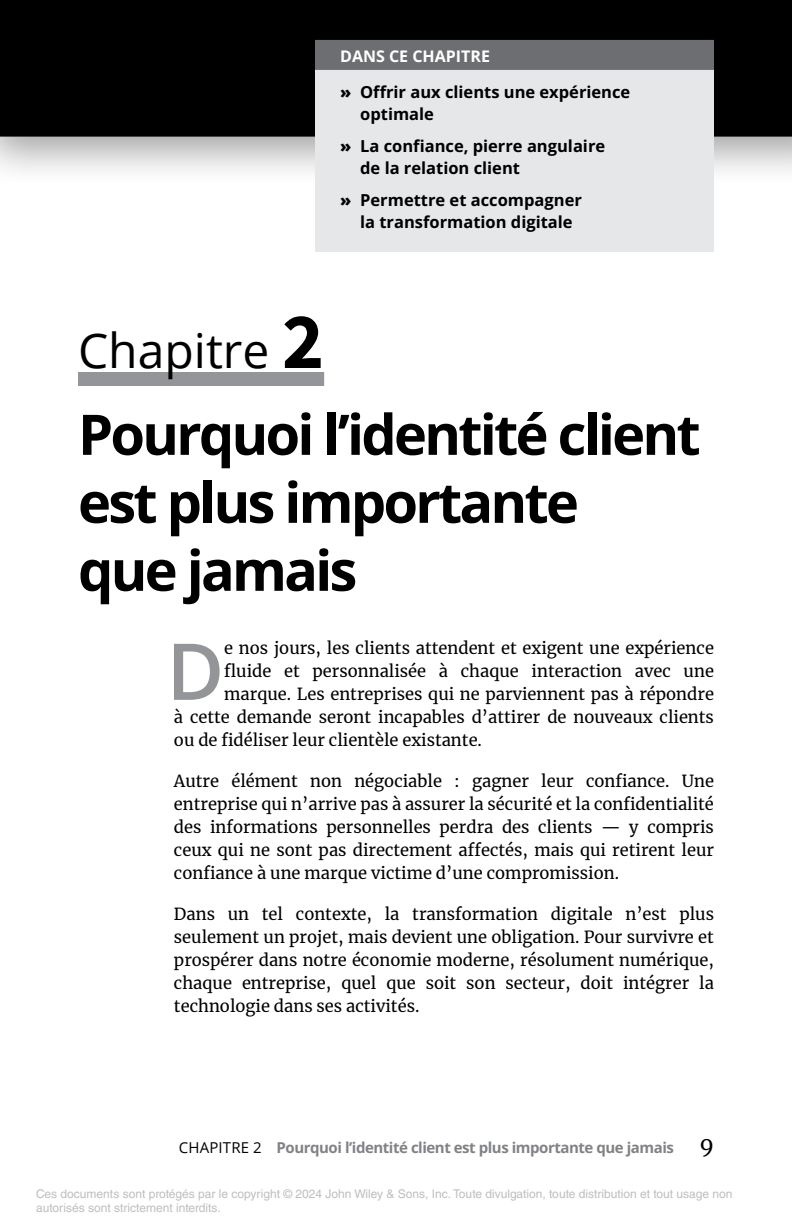
<style>
.page{position:relative;width:792px;height:1224px;background:#fff}
.page>*{position:absolute;margin:0;border:0;box-sizing:border-box;transform-origin:0 0}
.t1{font:600 78.4px "Open Sans";color:#939598}
.t2{font:700 56px/68px "Open Sans";letter-spacing:-.05em;color:#000}
.t3{font:48px "Open Sans";color:#000}
.t4{font:16.4px/23px "Merriweather";color:#000;text-align:justify}
.t5{font:700 16.4px/22px "Open Sans";color:#000}
.t6{font:700 16px "Open Sans";color:#fff}
.t7{font:700 15px "Open Sans";letter-spacing:-.03em;color:#808285}
.t8{font:12px/14.4px "Helvetica LT Std";color:#bcbec0}
.s1{font-weight:800}
.s2{font-family:"Source Sans Pro";font-weight:700;font-size:80px}
.s3{font-weight:400;color:#000}
.s4{font-family:"Merriweather";font-weight:400;font-size:22px;color:#000}
</style>
<div class="page">
<div style="left:0;top:0;width:792px;height:188px;background:#000;opacity:.37"></div>
<div style="left:0;top:0;width:792px;height:137px;background:#000"></div>
<div style="left:78px;top:372px;width:246px;height:14px;background:#939598"></div>
<div style="left:315px;top:40px;width:399px;height:212px;background:#e6e7e8"></div>
<div style="left:315px;top:40px;width:399px;height:30px;background:#6d6e71"></div>
<p class="t6" style="left:340px;top:45px;width:151px">DANS CE CHAPITRE</p>
<p class="t5" style="left:360px;top:81px;width:272px;text-indent:-20px"><span class="s1">»</span> Offrir aux clients une expérience optimale</p>
<p class="t5" style="left:360px;top:135px;width:247px;text-indent:-20px"><span class="s1">»</span> La confiance, pierre angulaire de la relation client</p>
<p class="t5" style="left:360px;top:189px;width:223px;text-indent:-20px"><span class="s1">»</span> Permettre et accompagner la transformation digitale</p>
<h3 class="t3" style="left:78px;top:318px;width:248px">Chapitre <span class="s2">2</span></h3>
<h2 class="t2" style="left:78px;top:399px;width:624px">Pourquoi l’identité client est plus importante<br>que jamais</h2>
<h1 class="t1" style="left:167px;top:618px;width:59px">D</h1>
<p class="t4" style="left:224px;top:636px;width:491px">e nos jours, les clients attendent et exigent une expérience</p>
<p class="t4" style="left:224px;top:659px;width:491px">fluide et personnalisée à chaque interaction avec une</p>
<p class="t4" style="left:224px;top:682px;width:491px">marque. Les entreprises qui ne parviennent pas à répondre</p>
<p class="t4" style="left:174px;top:705px;width:541px">à cette demande seront incapables d’attirer de nouveaux clients</p>
<p class="t4" style="left:174px;top:728px;width:310px">ou de fidéliser leur clientèle existante.</p>
<p class="t4" style="left:174px;top:769px;width:542px">Autre élément non négociable : gagner leur confiance. Une entreprise qui n’arrive pas à assurer la sécurité et la confidentialité des informations personnelles perdra des clients — y compris ceux qui ne sont pas directement affectés, mais qui retirent leur confiance à une marque victime d’une compromission.</p>
<p class="t4" style="left:174px;top:902px;width:542px">Dans un tel contexte, la transformation digitale n’est plus seulement un projet, mais devient une obligation. Pour survivre et prospérer dans notre économie moderne, résolument numérique, chaque entreprise, quel que soit son secteur, doit intégrer la technologie dans ses activités.</p>
<p class="t7" style="left:179px;top:1137px;width:537px"><span class="s3">CHAPITRE 2</span> Pourquoi l’identité client est plus importante que jamais <span class="s4">9</span></p>
<p class="t8" style="left:36px;top:1186px;width:698px">Ces documents sont protégés par le copyright © 2024 John Wiley &amp; Sons, Inc. Toute divulgation, toute distribution et tout usage non autorisés sont strictement interdits.</p>
</div>
